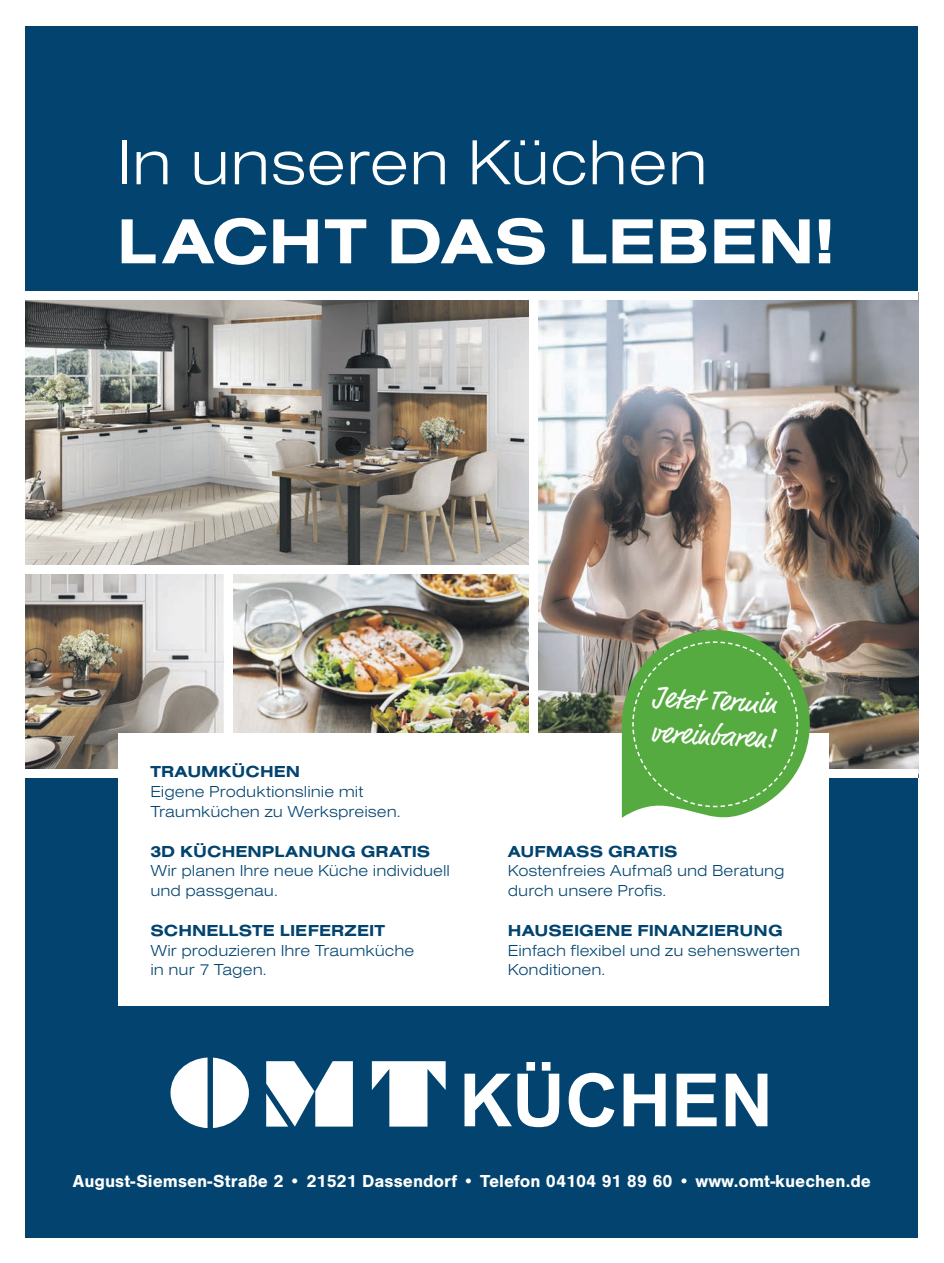
<style>
.page{position:relative;width:944px;height:1263px;background:#fff}
.page>*{position:absolute;margin:0;border:0;box-sizing:border-box;transform-origin:0 0}
.t1{font:300 65.85px "Nimbus San Ext";color:#fff}
.t2{font:700 65.85px "Nimbus San Ext";color:#fff}
.t3{font:29.25px/35.1px "Market Pro";color:#fff}
.t4{font:700 18px "Nimbus San";color:#fff}
.t5{font:300 16.5px/19.8px "Nimbus San Ext";color:#02446f}
.t6{font:700 16.5px "Nimbus San Ext";color:#02446f}
</style>
<div class="page">
<div style="left:26px;top:26px;width:892px;height:1211px;background:#02446f"></div>
<img style="left:26px;top:574px;width:198px;height:196px">
<img style="left:233px;top:574px;width:296px;height:159px">
<img style="left:26px;top:300px;width:503px;height:265px">
<img style="left:538px;top:300px;width:380px;height:470px">
<div style="left:26px;top:770px;width:892px;height:8px;background:#fff"></div>
<svg style="left:171px;top:1057px;width:275px;height:71px"></svg>
<svg style="left:464px;top:1062px;width:303px;height:65px"></svg>
<div style="left:26px;top:291px;width:892px;height:9px;background:#fff"></div>
<div style="left:26px;top:565px;width:508px;height:9px;background:#fff"></div>
<div style="left:529px;top:292px;width:9px;height:485px;background:#fff"></div>
<div style="left:224px;top:566px;width:9px;height:255px;background:#fff"></div>
<div style="left:118px;top:733px;width:710px;height:273px;background:#fff"></div>
<svg style="left:622px;top:630px;width:188px;height:188px;background:#6caf57"></svg>
<h1 class="t1" style="left:117px;top:119px;width:593px">In unseren Küchen</h1>
<h1 class="t2" style="left:117px;top:197px;width:719px">LACHT DAS LEBEN!</h1>
<p class="t6" style="left:150px;top:761px;width:151px">TRAUMKÜCHEN</p>
<p class="t5" style="left:150px;top:781px;width:252px">Eigene Produktionslinie mit<br>Traumküchen zu Werkspreisen.</p>
<p class="t6" style="left:150px;top:840px;width:281px">3D KÜCHENPLANUNG GRATIS</p>
<p class="t5" style="left:150px;top:860px;width:301px">Wir planen Ihre neue Küche individuell und passgenau.</p>
<p class="t6" style="left:150px;top:919px;width:236px">SCHNELLSTE LIEFERZEIT</p>
<p class="t5" style="left:150px;top:939px;width:265px">Wir produzieren Ihre Traumküche in nur 7 Tagen.</p>
<h2 class="t3" style="left:653px;top:681px;width:127px;rotate:3deg">Jetzt Termin vereinbaren!</h2>
<p class="t6" style="left:508px;top:840px;width:171px">AUFMASS GRATIS</p>
<p class="t5" style="left:508px;top:860px;width:278px">Kostenfreies Aufmaß und Beratung durch unsere Profis.</p>
<p class="t6" style="left:508px;top:919px;width:276px">HAUSEIGENE FINANZIERUNG</p>
<p class="t5" style="left:508px;top:939px;width:294px">Einfach flexibel und zu sehenswerten<br>Konditionen.</p>
<p class="t4" style="left:73px;top:1171px;width:799px">August-Siemsen-Straße 2 • 21521 Dassendorf • Telefon 04104 91 89 60 • www.omt-kuechen.de</p>
</div>
